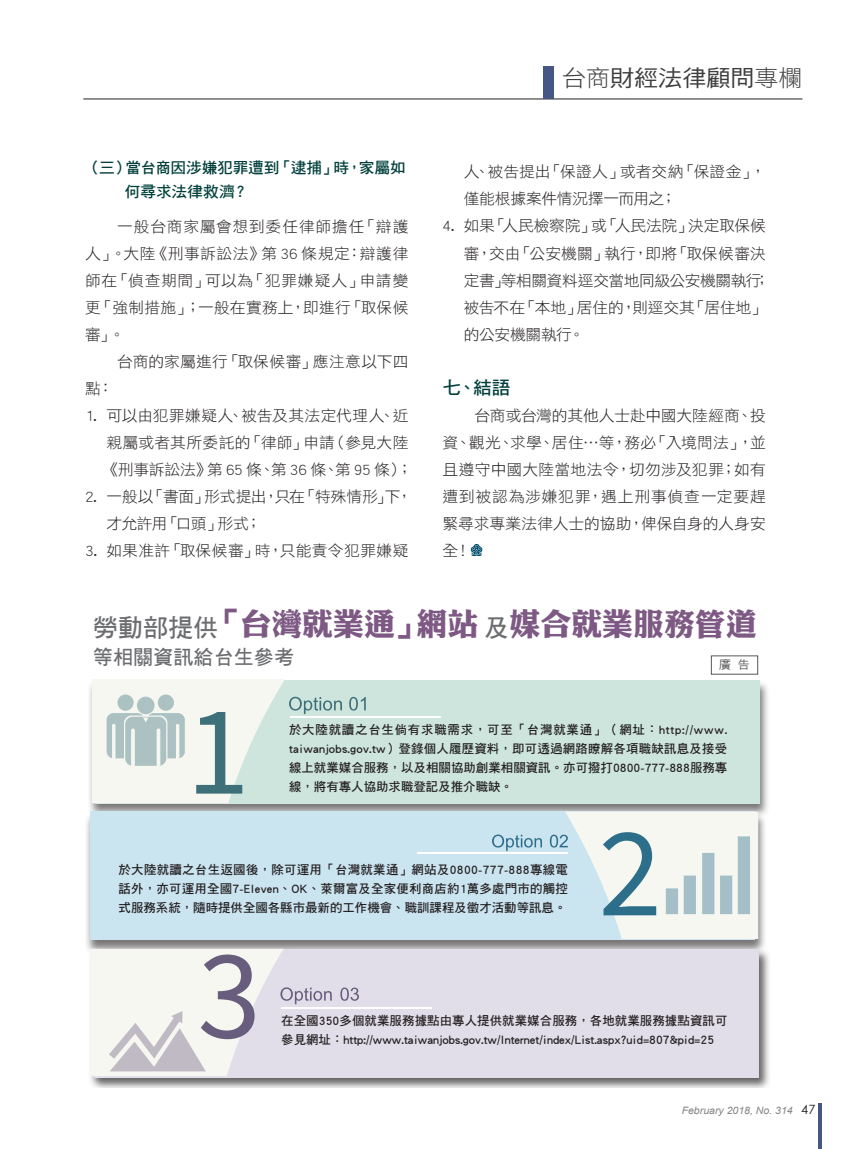
<style>
.page{position:relative;width:851px;height:1149px;background:#fff}
.page>*{position:absolute;margin:0;border:0;box-sizing:border-box;transform-origin:0 0}
.t1{font:127.8px "Source Sans Pro";color:#3e7079}
.t2{font:127.8px "Source Sans Pro";color:#2d6e8b}
.t3{font:127.8px "Source Sans Pro";color:#695d7d}
.t4{font:30.9px "DF Li King Hei W8 WIN BF";color:#7d5984}
.t5{font:22.8px "DF Hei Std W5";color:#3e3e3f;scale:1.05 1}
.t6{font:20.1px "DF Hei W7 WIN BF";color:#6c6d70}
.t7{font:18.15px "DF Hei Std W7";color:#003f3b}
.t8{font:15.3px/27px "DF Hei Std W3";letter-spacing:.005em;color:#231f20;text-align:justify}
.t9{font:15.3px/27px "DF Hei Std W3";letter-spacing:-.015em;color:#231f20}
.t10{font:15.3px/27px "DF Hei Std W3";letter-spacing:-.025em;color:#231f20}
.t11{font:15.3px/24px "DF Hei Std W7";letter-spacing:-.005em;color:#003f3b}
.t12{font:15.3px "DF Hei Std W3";letter-spacing:.03em;color:#231f20}
.t13{font:12.45px/18.9px "DF Hei Std W7";color:#231f20;text-align:justify}
.t14{font:11.7px "DF Hei W5 WIN BF";color:#57585a;scale:1.05 1}
.t15{font:italic 10.2px "Arial";color:#808285}
.s1{font-family:"DF Hei Std W3"}
.s2{font-family:"DF Hei W7 WIN BF";font-size:25.05px;color:#6c6d70}
.s3{font-family:"Century Gothic";font-style:normal;font-size:12.75px;color:#231f20}
</style>
<div class="page">
<svg style="left:470px;top:544px;width:13px;height:12px"></svg>
<div style="left:87px;top:678px;width:683px;height:139px;background:#231f20;opacity:.6"></div>
<div style="left:95px;top:680px;width:664px;height:123px;background:#cde5dc"></div>
<div style="left:84px;top:811px;width:682px;height:144px;background:#231f20;opacity:.6"></div>
<div style="left:90px;top:811px;width:664px;height:128px;background:#cae4f0"></div>
<div style="left:88px;top:946px;width:683px;height:141px;background:#231f20;opacity:.7"></div>
<div style="left:94px;top:949px;width:664px;height:128px;background:#e1dee9"></div>
<hr style="left:290px;top:715px;width:151px;height:2px;background:#fff">
<hr style="left:417px;top:852px;width:150px;height:1px;background:#fff">
<hr style="left:281px;top:1006px;width:151px;height:1px;background:#fff">
<svg style="left:92px;top:678px;width:274px;height:125px"></svg>
<svg style="left:492px;top:811px;width:266px;height:127px"></svg>
<svg style="left:90px;top:948px;width:270px;height:127px"></svg>
<hr style="left:83px;top:99px;width:719px;height:1px;background:#231f20">
<div style="left:543px;top:66px;width:10px;height:33px;background:#465785"></div>
<svg style="left:818px;top:1103px;width:3px;height:45px"></svg>
<p class="t11" style="left:125px;top:155px;width:283px;text-indent:-40px">（三）當台商因涉嫌犯罪遭到「逮捕」時，家屬如何尋求法律救濟？</p>
<p class="t8" style="left:85px;top:212px;width:325px;text-indent:32px">一般台商家屬會想到委任律師擔任「辯護人」。大陸《刑事訴訟法》第 36 條規定：辯護律師在「偵查期間」可以為「犯罪嫌疑人」申請變更「強制措施」；一般在實務上，即進行「取保候審」。</p>
<p class="t8" style="left:117px;top:347px;width:293px">台商的家屬進行「取保候審」應注意以下四</p>
<p class="t8" style="left:85px;top:374px;width:30px">點：</p>
<p class="t8" style="left:102px;top:401px;width:311px;text-align:left;text-indent:-17px">1. 可以由犯罪嫌疑人、被告及其法定代理人、近親屬或者其所委託的「律師」申請（參見大陸《刑事訴訟法》第 65 條、第 36 條、第 95 條）；</p>
<p class="t10" style="left:106px;top:482px;width:307px;text-indent:-21px">2. 一般以「書面」形式提出，只在「特殊情形」下，才允許用「口頭」形式；</p>
<p class="t12" style="left:85px;top:542px;width:325px">3. 如果准許「取保候審」時，只能責令犯罪嫌疑</p>
<h3 class="t5" style="left:562px;top:66px;width:230px"><span class="s1">台商</span>財經法律顧問<span class="s1">專欄</span></h3>
<p class="t8" style="left:463px;top:158px;width:303px">人、被告提出「保證人」或者交納「保證金」，僅能根據案件情況擇一而用之；</p>
<p class="t9" style="left:463px;top:212px;width:307px;text-indent:-21px">4. 如果「人民檢察院」或「人民法院」決定取保候審，交由「公安機關」執行，即將「取保候審決定書」等相關資料逕交當地同級公安機關執行；被告不在「本地」居住的，則逕交其「居住地」的公安機關執行。</p>
<h3 class="t7" style="left:442px;top:377px;width:70px">七、結語</h3>
<p class="t8" style="left:442px;top:401px;width:325px;text-indent:32px">台商或台灣的其他人士赴中國大陸經商、投資、觀光、求學、居住…等，務必「入境問法」，並且遵守中國大陸當地法令，切勿涉及犯罪；如有遭到被認為涉嫌犯罪，遇上刑事偵查一定要趕緊尋求專業法律人士的協助，俾保自身的人身安全！</p>
<h2 class="t4" style="left:93px;top:608px;width:665px"><span class="s2">勞動部提供</span>「台灣就業通」網站<span class="s2">及</span>媒合就業服務管道</h2>
<h3 class="t6" style="left:93px;top:646px;width:203px">等相關資訊給台生參考</h3>
<p class="t14" style="left:718px;top:658px;width:31px">廣 告</p>
<h1 class="t1" style="left:186px;top:669px;width:65px">1</h1>
<p class="t13" style="left:289px;top:719px;width:440px">於大陸就讀之台生倘有求職需求，可至「台灣就業通」（網址：http://www. taiwanjobs.gov.tw）登錄個人履歷資料，即可透過網路瞭解各項職缺訊息及接受線上就業媒合服務，以及相關協助創業相關資訊。亦可撥打0800-777-888服務專</p>
<p class="t13" style="left:289px;top:776px;width:225px">線，將有專人協助求職登記及推介職缺。</p>
<p class="t13" style="left:118px;top:859px;width:451px">於大陸就讀之台生返國後，除可運用「台灣就業通」網站及0800-777-888專線電話外，亦可運用全國7-Eleven、OK、萊爾富及全家便利商店約1萬多處門市的觸控式服務系統，隨時提供全國各縣市最新的工作機會、職訓課程及徵才活動等訊息。</p>
<h1 class="t2" style="left:598px;top:791px;width:65px">2</h1>
<h1 class="t3" style="left:197px;top:913px;width:65px">3</h1>
<p class="t13" style="left:281px;top:1010px;width:447px">在全國350多個就業服務據點由專人提供就業媒合服務，各地就業服務據點資訊可參見網址：http://www.taiwanjobs.gov.tw/Internet/index/List.aspx?uid=807&amp;pid=25</p>
<p class="t15" style="left:681px;top:1103px;width:135px">February 2018, No. 314 <span class="s3">47</span></p>
</div>
